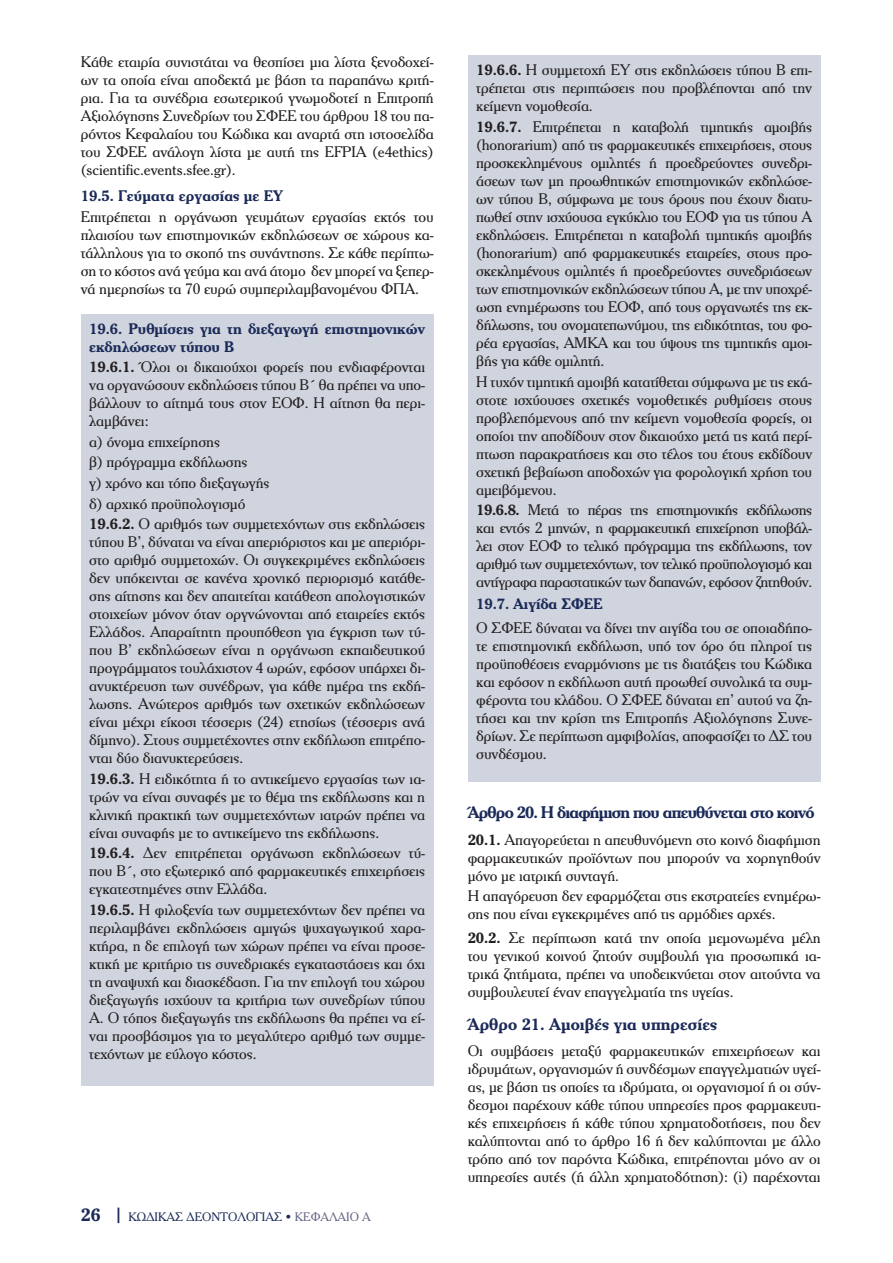
<style>
.page{position:relative;width:893px;height:1263px;background:#fff}
.page>*{position:absolute;margin:0;border:0;box-sizing:border-box;transform-origin:0 0}
.t1{font:700 16.5px "PF Cheltenham";letter-spacing:-.05em;color:#1b2a58}
.t2{font:700 16.5px "PF Cheltenham";color:#1b2a58}
.t3{font:15px/18px "PF Cheltenham";letter-spacing:-.005em;color:#231f20;text-align:justify}
.t4{font:700 15px/18px "PF Cheltenham";letter-spacing:-.005em;color:#1b2a58}
.t5{font:12px "PF Cheltenham";color:#1b2a58}
.s1{font-weight:700}
.s2{font-weight:700;font-size:18px}
.s3{color:#656587}
</style>
<div class="page">
<div style="left:81px;top:314px;width:353px;height:771px;background:#cfd4de"></div>
<div style="left:468px;top:55px;width:353px;height:726px;background:#cfd4de"></div>
<p class="t3" style="left:81px;top:53px;width:354px">Κάθε εταιρία συνιστάται να θεσπίσει µια λίστα ξενοδοχεί&shy;ων τα οποία είναι αποδεκτά µε βάση τα παραπάνω κριτή&shy;ρια. Για τα συνέδρια εσωτερικού γνωµοδοτεί η Επιτροπή Αξιολόγησης Συνεδρίων του ΣΦΕΕ του άρθρου 18 του πα&shy;ρόντος Κεφαλαίου του Κώδικα και αναρτά στη ιστοσελίδα του ΣΦΕΕ ανάλογη λίστα µε αυτή της EFPIA (e4ethics) (scientific.events.sfee.gr).</p>
<p class="t4" style="left:81px;top:187px;width:204px">19.5. Γεύµατα εργασίας µε ΕΥ</p>
<p class="t3" style="left:81px;top:207px;width:354px">Επιτρέπεται η οργάνωση γευµάτων εργασίας εκτός του πλαισίου των επιστηµονικών εκδηλώσεων σε χώρους κα&shy;τάλληλους για το σκοπό της συνάντησης. Σε κάθε περίπτω&shy;ση το κόστος ανά γεύµα και ανά άτομο δεν µπορεί να ξεπερ&shy;νά ηµερησίως τα 70 ευρώ συµπεριλαµβανοµένου ΦΠΑ.</p>
<p class="t4" style="left:89px;top:319px;width:337px">19.6. Ρυθµίσεις για τη διεξαγωγή επιστηµονικών εκδηλώσεων τύπου Β</p>
<p class="t3" style="left:89px;top:358px;width:337px"><span class="s1">19.6.1.</span> Όλοι οι δικαιούχοι φορείς που ενδιαφέρονται να οργανώσουν εκδηλώσεις τύπου Β΄ θα πρέπει να υπο&shy;βάλλουν το αίτηµά τους στον ΕΟΦ. Η αίτηση θα περι&shy;λαµβάνει:</p>
<p class="t3" style="left:89px;top:431px;width:337px;line-height:20.5px;text-align:left">α) όνοµα επιχείρησης<br>β) πρόγραµµα εκδήλωσης<br>γ) χρόνο και τόπο διεξαγωγής<br>δ) αρχικό προϋπολογισµό<br><span class="s1">19.6.2.</span> Ο αριθμός των συμμετεχόντων στις εκδηλώσεις</p>
<p class="t3" style="left:89px;top:533px;width:337px">τύπου Β’, δύναται να είναι απεριόριστος και με απεριόρι&shy;στο αριθμό συμμετοχών. Οι συγκεκριμένες εκδηλώσεις δεν υπόκεινται σε κανένα χρονικό περιορισμό κατάθε&shy;σης αίτησης και δεν απαιτείται κατάθεση απολογιστικών στοιχείων μόνον όταν οργνώνονται από εταιρείες εκτός Ελλάδος. Απαραίτητη προυπόθεση για έγκριση των τύ&shy;που Β’ εκδηλώσεων είναι η οργάνωση εκπαιδευτικού προγράμματος τουλάχιστον 4 ωρών, εφόσον υπάρχει δι&shy;ανυκτέρευση των συνέδρων, για κάθε ημέρα της εκδή&shy;λωσης. Ανώτερος αριθμός των σχετικών εκδηλώσεων είναι μέχρι είκοσι τέσσερις (24) ετησίως (τέσσερις ανά δίμηνο). Στους συμμετέχοντες στην εκδήλωση επιτρέπο&shy;νται δύο διανυκτερεύσεις.</p>
<p class="t3" style="left:89px;top:769px;width:337px"><span class="s1">19.6.3.</span> Η ειδικότητα ή το αντικείµενο εργασίας των ια&shy;τρών να είναι συναφές µε το θέµα της εκδήλωσης και η κλινική πρακτική των συµµετεχόντων ιατρών πρέπει να είναι συναφής µε το αντικείµενο της εκδήλωσης.</p>
<p class="t3" style="left:89px;top:844px;width:337px"><span class="s1">19.6.4.</span> ∆εν επιτρέπεται οργάνωση εκδηλώσεων τύ&shy;που Β΄, στο εξωτερικό από φαρµακευτικές επιχειρήσεις εγκατεστηµένες στην Ελλάδα.</p>
<p class="t3" style="left:89px;top:900px;width:337px"><span class="s1">19.6.5.</span> Η φιλοξενία των συµµετεχόντων δεν πρέπει να περιλαµβάνει εκδηλώσεις αµιγώς ψυχαγωγικού χαρα&shy;κτήρα, η δε επιλογή των χώρων πρέπει να είναι προσε&shy;κτική µε κριτήριο τις συνεδριακές εγκαταστάσεις και όχι τη αναψυχή και διασκέδαση. Για την επιλογή του χώρου διεξαγωγής ισχύουν τα κριτήρια των συνεδρίων τύπου Α. Ο τόπος διεξαγωγής της εκδήλωσης θα πρέπει να εί&shy;ναι προσβάσιμος για το μεγαλύτερο αριθμό των συμμε&shy;τεχόντων με εύλογο κόστος.</p>
<p class="t5" style="left:81px;top:1210px;width:291px"><span class="s2">26 |</span> ΚΩΔΙΚΑΣ ΔΕΟΝΤΟΛΟΓΙΑΣ <span class="s3">ΚΕΦΑΛΑΙΟ Α</span></p>
<p class="t3" style="left:476px;top:61px;width:337px"><span class="s1">19.6.6.</span> Η συµµετοχή ΕΥ στις εκδηλώσεις τύπου Β επι&shy;τρέπεται στις περιπτώσεις που προβλέπονται από την κείµενη νοµοθεσία.</p>
<p class="t3" style="left:476px;top:118px;width:337px"><span class="s1">19.6.7.</span> Επιτρέπεται η καταβολή τιμητικής αμοιβής (honorarium) από τις φαρμακευτικές επιχειρήσεις, στους προσκεκλημένους ομιλητές ή προεδρεύοντες συνεδρι&shy;άσεων των μη προωθητικών επιστημονικών εκδηλώσε&shy;ων τύπου Β, σύμφωνα με τους όρους που έχουν διατυ&shy;πωθεί στην ισχύουσα εγκύκλιο του ΕΟΦ για τις τύπου Α εκδηλώσεις. Επιτρέπεται η καταβολή τιμητικής αμοιβής (honorarium) από φαρμακευτικές εταιρείες, στους προ&shy;σκεκλημένους ομιλητές ή προεδρεύοντες συνεδριάσεων των επιστημονικών εκδηλώσεων τύπου Α, με την υποχρέ&shy;ωση ενημέρωσης του ΕΟΦ, από τους οργανωτές της εκ&shy;δήλωσης, του ονοματεπωνύμου, της ειδικότητας, του φο&shy;ρέα εργασίας, ΑΜΚΑ και του ύψους της τιμητικής αμοι&shy;βής για κάθε ομιλητή.</p>
<p class="t3" style="left:476px;top:372px;width:337px">Η τυχόν τιµητική αµοιβή κατατίθεται σύµφωνα µε τις εκά&shy;στοτε ισχύουσες σχετικές νοµοθετικές ρυθµίσεις στους προβλεπόμενους από την κείµενη νοµοθεσία φορείς, οι οποίοι την αποδίδουν στον δικαιούχο µετά τις κατά περί&shy;πτωση παρακρατήσεις και στο τέλος του έτους εκδίδουν σχετική βεβαίωση αποδοχών για φορολογική χρήση του αµειβόµενου.</p>
<p class="t3" style="left:476px;top:500px;width:337px"><span class="s1">19.6.8.</span> Μετά το πέρας της επιστηµονικής εκδήλωσης και εντός 2 µηνών, η φαρµακευτική επιχείρηση υποβάλ&shy;λει στον ΕΟΦ το τελικό πρόγραµµα της εκδήλωσης, τον αριθµό των συµµετεχόντων, τον τελικό προϋπολογισµό και αντίγραφα παραστατικών των δαπανών, εφόσον ζητηθούν.</p>
<p class="t4" style="left:476px;top:594px;width:128px">19.7. Αιγίδα ΣΦΕΕ</p>
<p class="t3" style="left:476px;top:619px;width:337px">Ο ΣΦΕΕ δύναται να δίνει την αιγίδα του σε οποιαδήπο&shy;τε επιστημονική εκδήλωση, υπό τον όρο ότι πληροί τις προϋποθέσεις εναρμόνισης με τις διατάξεις του Κώδικα και εφόσον η εκδήλωση αυτή προωθεί συνολικά τα συμ&shy;φέροντα του κλάδου. Ο ΣΦΕΕ δύναται επ’ αυτού να ζη&shy;τήσει και την κρίση της Επιτροπής Αξιολόγησης Συνε&shy;δρίων. Σε περίπτωση αμφιβολίας, αποφασίζει το ΔΣ του συνδέσμου.</p>
<p class="t1" style="left:468px;top:802px;width:348px">Άρθρο 20. Η διαφήµιση που απευθύνεται στο κοινό</p>
<p class="t3" style="left:468px;top:830px;width:354px"><span class="s1">20.1.</span> Απαγορεύεται η απευθυνόµενη στο κοινό διαφήµιση φαρµακευτικών προϊόντων που µπορούν να χορηγηθούν µόνο µε ιατρική συνταγή.</p>
<p class="t3" style="left:468px;top:886px;width:354px">Η απαγόρευση δεν εφαρµόζεται στις εκστρατείες ενηµέρω&shy;σης που είναι εγκεκριµένες από τις αρµόδιες αρχές.</p>
<p class="t3" style="left:468px;top:929px;width:354px"><span class="s1">20.2.</span> Σε περίπτωση κατά την οποία µεµονωµένα µέλη του γενικού κοινού ζητούν συµβουλή για προσωπικά ια&shy;τρικά ζητήµατα, πρέπει να υποδεικνύεται στον αιτούντα να συµβουλευτεί έναν επαγγελµατία της υγείας.</p>
<p class="t2" style="left:468px;top:1014px;width:251px">Άρθρο 21. Αµοιβές για υπηρεσίες</p>
<p class="t3" style="left:468px;top:1042px;width:354px">Οι συµβάσεις µεταξύ φαρµακευτικών επιχειρήσεων και ιδρυµάτων, οργανισµών ή συνδέσµων επαγγελµατιών υγεί&shy;ας, µε βάση τις οποίες τα ιδρύµατα, οι οργανισµοί ή οι σύν&shy;δεσµοι παρέχουν κάθε τύπου υπηρεσίες προς φαρµακευτι&shy;κές επιχειρήσεις ή κάθε τύπου χρηµατοδοτήσεις, που δεν καλύπτονται από το άρθρο 16 ή δεν καλύπτονται µε άλλο τρόπο από τον παρόντα Κώδικα, επιτρέπονται µόνο αν οι υπηρεσίες αυτές (ή άλλη χρηµατοδότηση): (i) παρέχονται</p>
</div>
